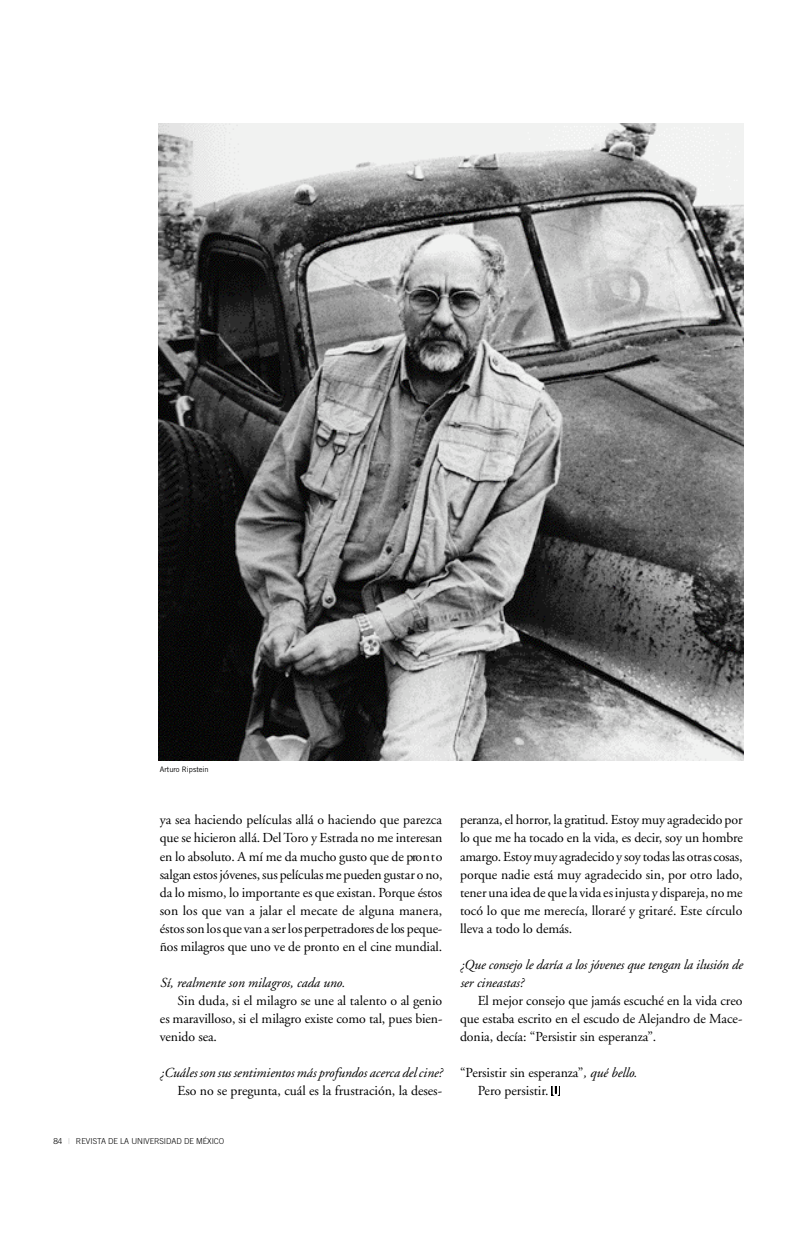
<style>
.page{position:relative;width:798px;height:1241px;background:#fff}
.page>*{position:absolute;margin:0;border:0;box-sizing:border-box;transform-origin:0 0}
.t1{font:13.75px/18.1px "Adobe Garamond";letter-spacing:-.005em;color:#000;text-align:justify}
.t2{font:italic 13.75px/18px "Adobe Garamond";letter-spacing:-.005em;color:#000}
.t3{font:300 8.12px "Trade Gothic";letter-spacing:-.01em;color:#000}
.t4{font:7.5px "Trade Gothic";letter-spacing:-.005em;color:#000}
.s1{font-weight:400;color:#bfbfbf}
.s2{font-style:italic}
</style>
<div class="page">
<img style="left:158px;top:123px;width:585px;height:637px">
<svg style="left:552px;top:1086px;width:5px;height:9px"></svg>
<p class="t4" style="left:160px;top:766px;width:50px">Arturo Ripstein</p>
<p class="t1" style="left:160px;top:812px;width:284px">ya sea haciendo películas allá o haciendo que parezca que se hicieron allá. Del To ro y Estrada no me intere sa n en lo absoluto. A mí me da mucho gusto que de pro n t o salgan estosjóvenes, sus películasme pueden gustar o no, da lo mismo, lo importante es que existan. Po rque éstos son los que van a jalar el mecate de alguna manera, éstosson losque van a ser losperpetradores de los peque&shy;ñ o s milagros que uno ve de pronto en el cine mundial.</p>
<p class="t2" style="left:160px;top:974px;width:186px">Sí, realmente son milagros, cada uno.</p>
<p class="t1" style="left:160px;top:992px;width:284px;text-indent:18px">Sin duda, si el milagro se une al talento o al genio es maravilloso, si el milagro existe como tal, pues bien&shy;venido sea.</p>
<p class="t2" style="left:160px;top:1065px;width:284px">¿Cuáles son sus sentimientos más profundos acerca del cine?</p>
<p class="t1" style="left:177px;top:1083px;width:266px">Eso no se pregunta, cuál es la frustración, la deses-</p>
<p class="t3" style="left:53px;top:1137px;width:172px">84 <span class="s1">|</span> REVISTA DE LA UNIVERSIDAD DE MÉXICO</p>
<p class="t1" style="left:460px;top:812px;width:284px">peranza, el horro r, la gratitud. Estoymuy agradecido por lo que me ha tocado en la vida, es decir, soy un hombre a m a rg o. Estoymuy agradecidoy soy todaslas otras cosas, porque nadie está muy agradecido sin, por otro lado, tener una idea de que la vida esinjusta y dispareja, no me tocó lo que me merecía, lloraré y gritaré. Este círculo lleva a todo lo demás.</p>
<p class="t2" style="left:460px;top:956px;width:284px">¿Que consejo le daría a los jóvenes que tengan la ilusión de ser cineastas?</p>
<p class="t1" style="left:460px;top:992px;width:284px;text-indent:18px">El mejor consejo que jamás escuché en la vida creo que estaba escrito en el escudo de Alejandro de Mace&shy;donia, decía: “Persistir sin esperanza”.</p>
<p class="t1" style="left:477px;top:1065px;width:161px;text-indent:-18px">“Persistir sin esperanza”<span class="s2">, qué bello.<br></span>Pero persistir.</p>
</div>
